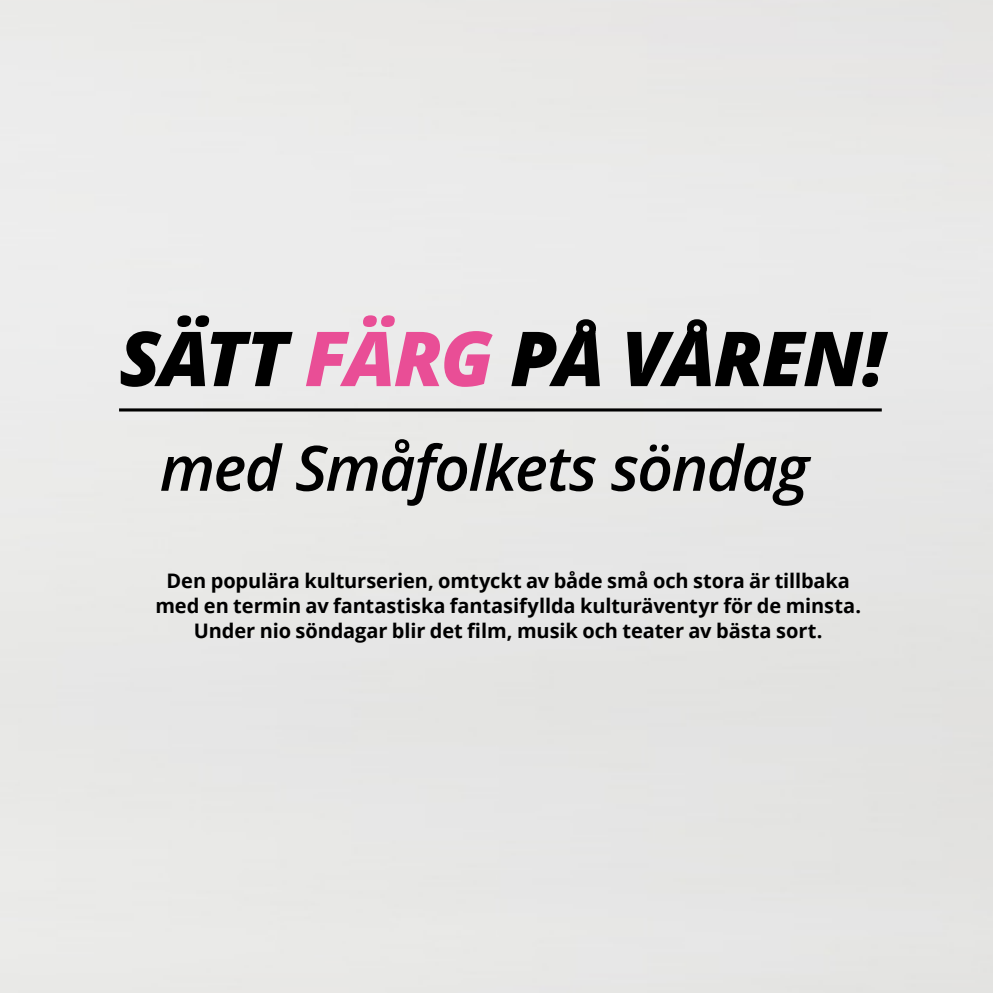
<style>
.page{position:relative;width:993px;height:993px;background:#fff}
.page>*{position:absolute;margin:0;border:0;box-sizing:border-box;transform-origin:0 0}
.t1{font:italic 800 75.75px "Open Sans";letter-spacing:-.025em;color:#000}
.t2{font:italic 600 62.5px "Open Sans";letter-spacing:-.025em;color:#000}
.t3{font:700 20px/25px "Open Sans";letter-spacing:-.005em;color:#000;text-align:center}
.s1{color:#e94e96}
</style>
<div class="page">
<div style="left:0;top:0;width:992px;height:992px;background:#e8e8e7"></div>
<hr style="left:119px;top:408px;width:762px;height:3px;background:#000">
<h1 class="t1" style="left:119px;top:301px;width:767px">SÄTT <span class="s1">FÄRG</span> PÅ VÅREN!</h1>
<h2 class="t2" style="left:160px;top:425px;width:650px">med Småfolkets söndag</h2>
<p class="t3" style="left:155px;top:567px;width:707px">Den populära kulturserien, omtyckt av både små och stora är tillbaka med en termin av fantastiska fantasifyllda kulturäventyr för de minsta.<br>Under nio söndagar blir det film, musik och teater av bästa sort.</p>
</div>
